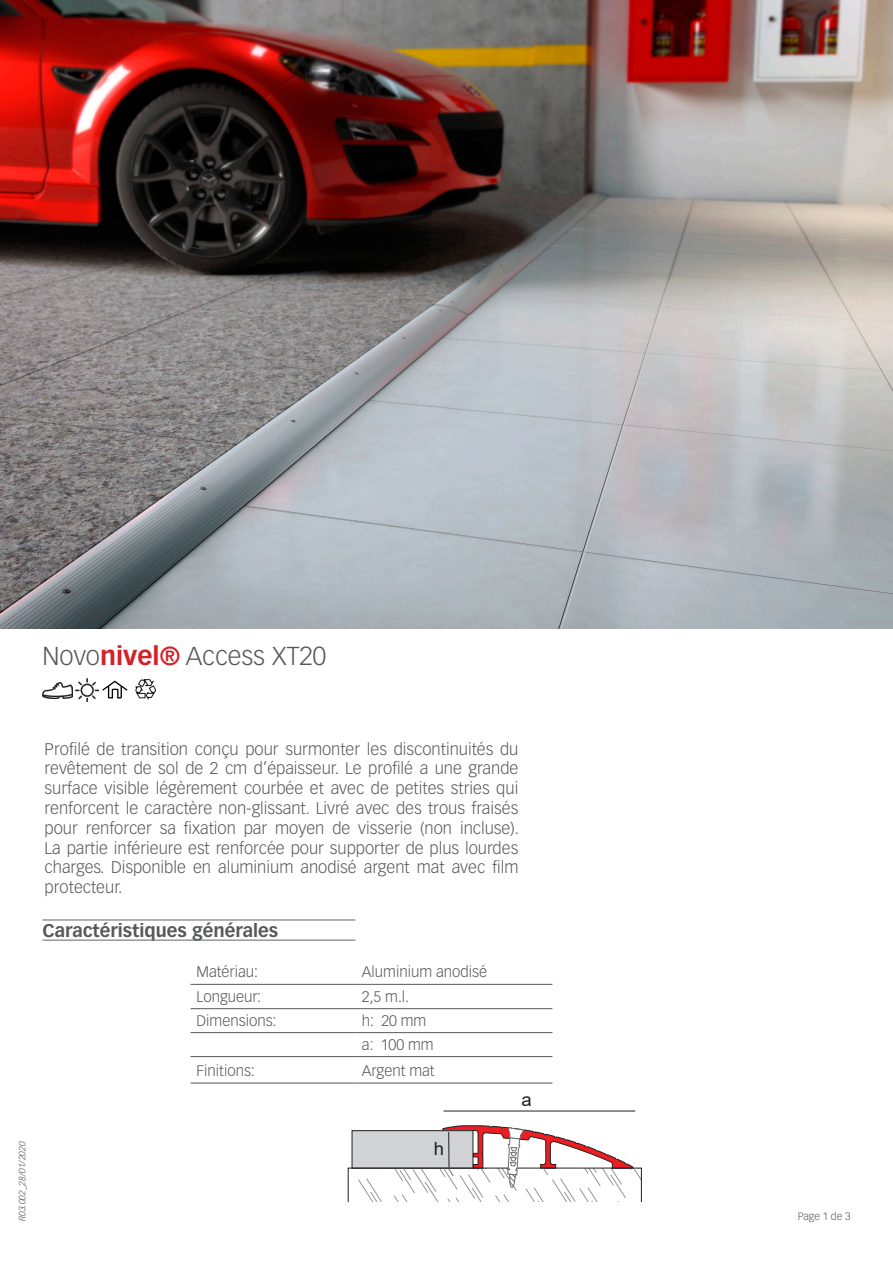
<style>
.page{position:relative;width:893px;height:1263px;background:#fff}
.page>*{position:absolute;margin:0;border:0;box-sizing:border-box;transform-origin:0 0}
.t1{font:300 25.5px "Vectora LT Std";color:#57585a}
.t2{font:18.15px "Arial";color:#231f20}
.t3{font:700 18px "Vectora LT Std";color:#57585a}
.t4{font:300 16.5px/19.8px "Vectora LT Std";color:#57585a;text-align:justify}
.t5{font:300 15px "Vectora LT Std";color:#57585a}
.t6{font:300 10.5px "Vectora LT Std";color:#57585a}
.t7{font:italic 300 9px "Vectora LT Std";color:#57585a}
.s1{font-weight:700;color:#d1232a}
</style>
<div class="page">
<svg style="left:102px;top:681px;width:26px;height:17px"></svg>
<img style="left:136px;top:679px;width:19px;height:20px">
<img style="left:76px;top:679px;width:23px;height:23px">
<img style="left:43px;top:683px;width:29px;height:15px">
<hr style="left:444px;top:1111px;width:191px;height:1px;background:#231f20">
<svg style="left:348px;top:1125px;width:293px;height:77px"></svg>
<hr style="left:448px;top:1132px;width:1px;height:35px;background:#231f20">
<img style="left:0;top:0;width:893px;height:629px">
<hr style="left:43px;top:919px;width:312px;height:1px;background:#636366">
<hr style="left:43px;top:940px;width:312px;height:1px;background:#636366">
<hr style="left:190px;top:984px;width:166px;height:1px;background:#57585a">
<hr style="left:190px;top:1083px;width:166px;height:1px;background:#57585a">
<hr style="left:356px;top:984px;width:196px;height:1px;background:#57585a">
<hr style="left:356px;top:1008px;width:196px;height:1px;background:#57585a">
<hr style="left:356px;top:1032px;width:196px;height:1px;background:#57585a">
<hr style="left:356px;top:1056px;width:196px;height:1px;background:#57585a">
<hr style="left:190px;top:1008px;width:166px;height:1px;background:#57585a">
<hr style="left:190px;top:1032px;width:166px;height:1px;background:#57585a">
<hr style="left:190px;top:1056px;width:166px;height:1px;background:#57585a">
<hr style="left:356px;top:1083px;width:196px;height:1px;background:#57585a">
<p class="t1" style="left:43px;top:642px;width:285px">Novo<span class="s1">nivel®</span> Access XT20</p>
<p class="t7" style="left:17px;top:1221px;width:81px;rotate:-90deg">R03.002_28/01/2020</p>
<p class="t4" style="left:45px;top:739px;width:476px">Profilé de transition conçu pour surmonter les discontinuités du revêtement de sol de 2 cm d’épaisseur. Le profilé a une grande surface visible légèrement courbée et avec de petites stries qui renforcent le caractère non-glissant. Livré avec des trous fraisés pour renforcer sa fixation par moyen de visserie (non incluse).<br>La partie inférieure est renforcée pour supporter de plus lourdes charges. Disponible en aluminium anodisé argent mat avec film protecteur.</p>
<p class="t3" style="left:43px;top:920px;width:237px">Caractéristiques générales</p>
<p class="t5" style="left:196px;top:963px;width:63px">Matériau:</p>
<p class="t5" style="left:362px;top:963px;width:127px">Aluminium anodisé</p>
<p class="t5" style="left:196px;top:988px;width:66px">Longueur:</p>
<p class="t5" style="left:362px;top:988px;width:49px">2,5 m.l.</p>
<p class="t5" style="left:196px;top:1012px;width:82px">Dimensions:</p>
<p class="t5" style="left:362px;top:1012px;width:66px">h: 20 mm</p>
<p class="t5" style="left:362px;top:1036px;width:73px">a: 100 mm</p>
<p class="t5" style="left:196px;top:1062px;width:60px">Finitions:</p>
<p class="t5" style="left:362px;top:1062px;width:74px">Argent mat</p>
<p class="t2" style="left:434px;top:1136px;width:12px">h</p>
<p class="t2" style="left:521px;top:1087px;width:12px">a</p>
<p class="t6" style="left:798px;top:1211px;width:54px">Page 1 de 3</p>
</div>
